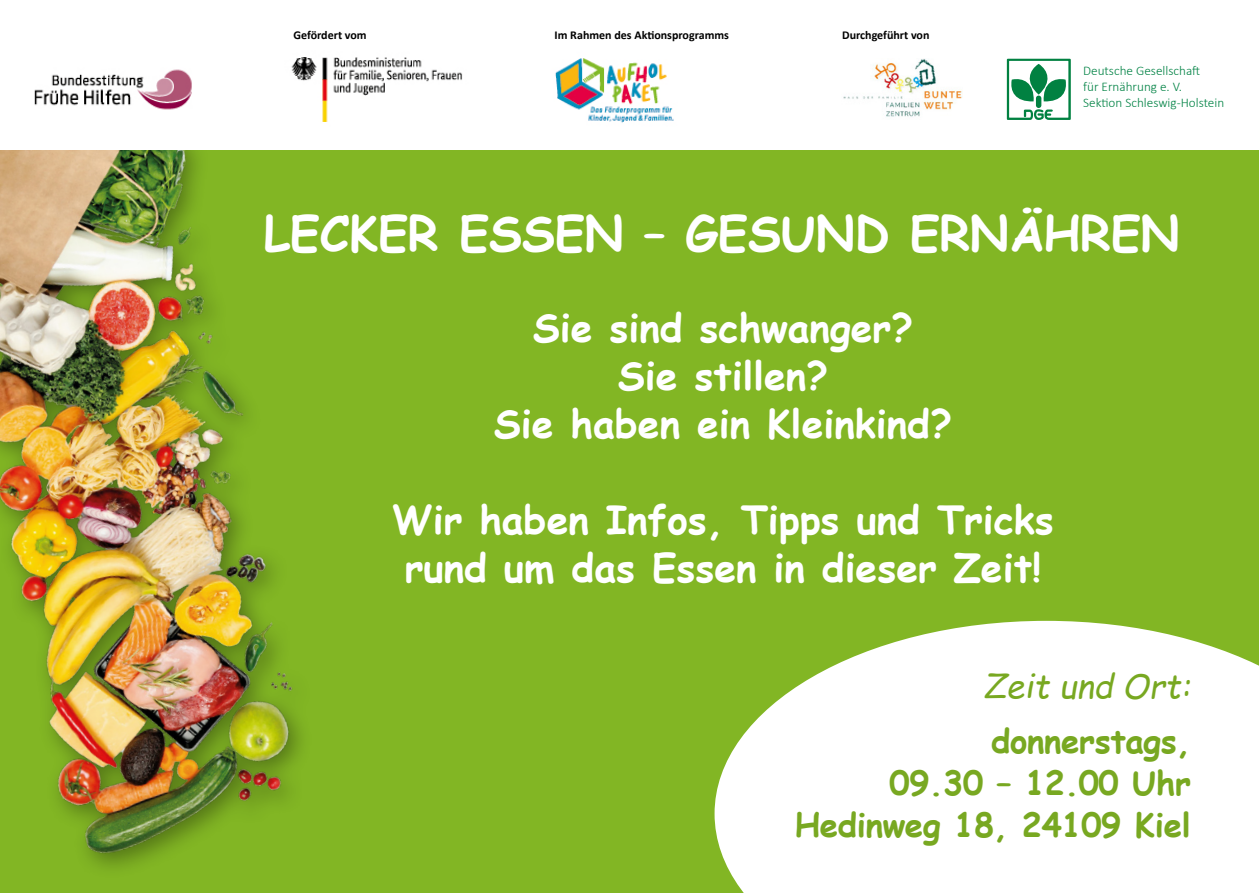
<style>
.page{position:relative;width:1259px;height:893px;background:#fff}
.page>*{position:absolute;margin:0;border:0;box-sizing:border-box;transform-origin:0 0}
.t1{font:700 48px "Comic Sans MS";letter-spacing:-.005em;color:#fff}
.t2{font:700 39px "Comic Sans MS";color:#fff}
.t3{font:700 33px "Comic Sans MS";letter-spacing:-.01em;color:#78a821}
.t4{font:italic 33px "Comic Sans MS";color:#78a821}
.t5{font:300 13.2px "Calibri";color:#008244}
.t6{font:700 12px "Calibri";color:#000}
</style>
<div class="page">
<div style="left:0;top:150px;width:1259px;height:743px;background:#82b624"></div>
<img style="left:0;top:150px;width:302px;height:718px">
<svg style="left:714px;top:621px;width:545px;height:272px;background:#f0f6e4"></svg>
<img style="left:34px;top:57px;width:640px;height:66px">
<img style="left:843px;top:59px;width:119px;height:58px">
<svg style="left:1007px;top:59px;width:63px;height:61px"></svg>
<p class="t6" style="left:293px;top:26px;width:75px">Gefördert vom</p>
<p class="t6" style="left:554px;top:26px;width:176px">Im Rahmen des Aktionsprogramms</p>
<p class="t6" style="left:842px;top:26px;width:89px">Durchgeführt von</p>
<p class="t5" style="left:1083px;top:63px;width:118px">Deutsche Gesellschaft</p>
<p class="t5" style="left:1083px;top:78px;width:100px">für Ernährung e. V.</p>
<p class="t5" style="left:1083px;top:94px;width:143px">Sektion Schleswig-Holstein</p>
<p class="t1" style="left:264px;top:198px;width:917px">LECKER ESSEN – GESUND ERNÄHREN</p>
<p class="t2" style="left:533px;top:299px;width:382px">Sie sind schwanger?</p>
<p class="t2" style="left:618px;top:347px;width:212px">Sie stillen?</p>
<p class="t2" style="left:494px;top:395px;width:460px">Sie haben ein Kleinkind?</p>
<p class="t2" style="left:392px;top:491px;width:663px">Wir haben Infos, Tipps und Tricks</p>
<p class="t2" style="left:405px;top:539px;width:638px">rund um das Essen in dieser Zeit!</p>
<p class="t4" style="left:984px;top:662px;width:208px">Zeit und Ort:</p>
<p class="t3" style="left:991px;top:717px;width:201px">donnerstags,</p>
<p class="t3" style="left:889px;top:759px;width:303px">09.30 – 12.00 Uhr</p>
<p class="t3" style="left:794px;top:801px;width:398px">Hedinweg 18, 24109 Kiel</p>
</div>
